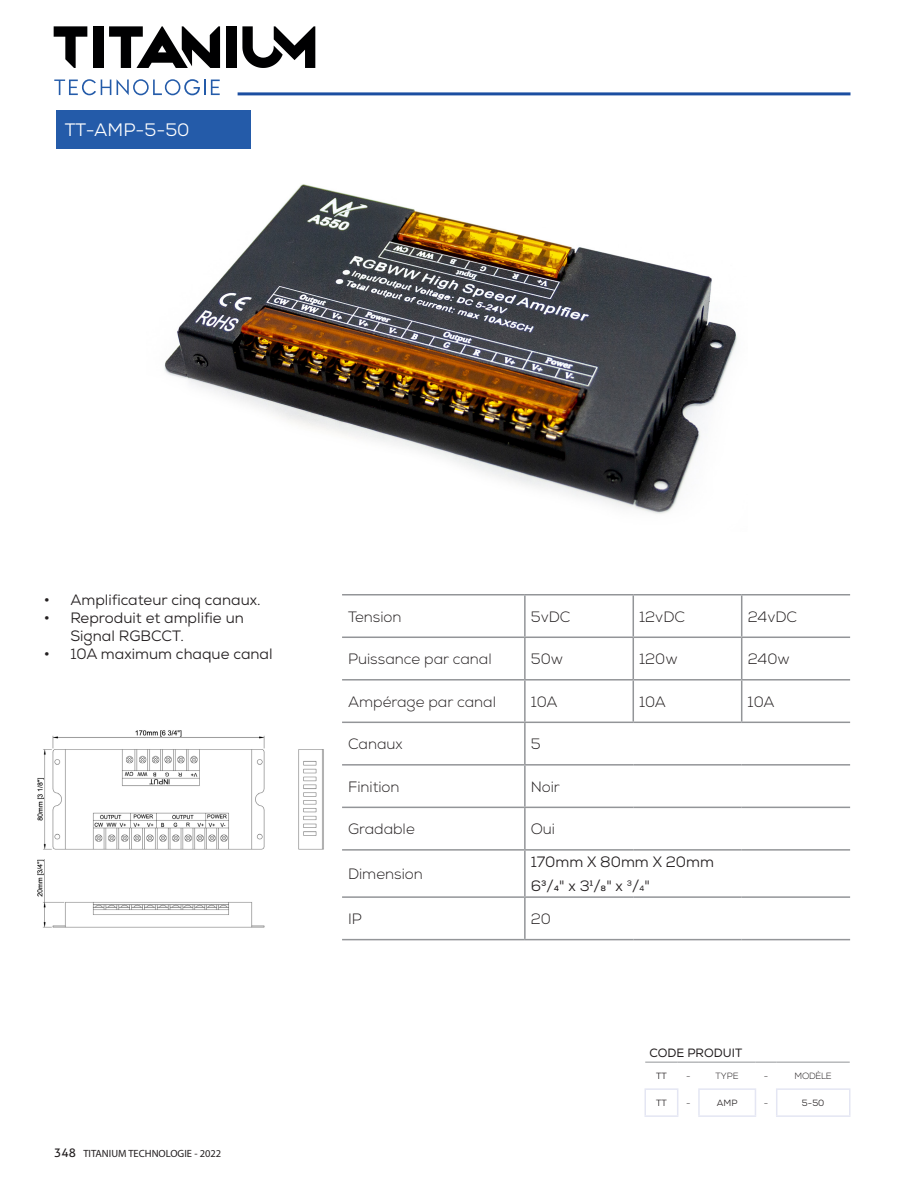
<style>
.page{position:relative;width:918px;height:1188px;background:#fff}
.page>*{position:absolute;margin:0;border:0;box-sizing:border-box;transform-origin:0 0}
.t1{font:18px "Nexa";color:#fff}
.t2{font:300 15px "Nexa";color:#231f20}
.t3{font:15px/18px "Nexa";color:#231f20}
.t4{font:12px "Nexa";color:#231f20}
.t5{font:10.5px "Myriad Pro";color:#231f20}
.t6{font:300 9px "Nexa";letter-spacing:-.03em;color:#231f20}
.t7{font:9px "Nexa";color:#231f20}
.s1{font-weight:300;font-size:18px}
.s2{font-family:"Aller";font-size:12px}
.s3{font-weight:300}
</style>
<div class="page">
<hr style="left:238px;top:92px;width:612px;height:3px;background:#1b4ea1">
<img style="left:164px;top:184px;width:573px;height:330px">
<div style="left:56px;top:111px;width:195px;height:38px;background:#245ba9"></div>
<img style="left:37px;top:730px;width:287px;height:198px">
<hr style="left:342px;top:594px;width:183px;height:2px;background:#939598">
<hr style="left:342px;top:637px;width:183px;height:1px;background:#939598">
<hr style="left:342px;top:679px;width:183px;height:2px;background:#939598">
<hr style="left:342px;top:722px;width:183px;height:1px;background:#939598">
<hr style="left:342px;top:764px;width:183px;height:2px;background:#939598">
<hr style="left:342px;top:807px;width:183px;height:1px;background:#939598">
<hr style="left:342px;top:849px;width:183px;height:2px;background:#939598">
<hr style="left:342px;top:896px;width:183px;height:2px;background:#939598">
<hr style="left:342px;top:939px;width:183px;height:1px;background:#939598">
<hr style="left:525px;top:594px;width:108px;height:2px;background:#939598">
<hr style="left:524px;top:596px;width:2px;height:41px;background:#939598">
<hr style="left:633px;top:594px;width:109px;height:2px;background:#939598">
<hr style="left:525px;top:637px;width:108px;height:1px;background:#939598">
<hr style="left:524px;top:638px;width:2px;height:41px;background:#939598">
<hr style="left:633px;top:637px;width:109px;height:1px;background:#939598">
<hr style="left:525px;top:679px;width:108px;height:2px;background:#939598">
<hr style="left:524px;top:681px;width:2px;height:41px;background:#939598">
<hr style="left:633px;top:679px;width:109px;height:2px;background:#939598">
<hr style="left:525px;top:722px;width:108px;height:1px;background:#939598">
<hr style="left:524px;top:723px;width:2px;height:41px;background:#939598">
<hr style="left:633px;top:722px;width:109px;height:1px;background:#939598">
<hr style="left:525px;top:764px;width:108px;height:2px;background:#939598">
<hr style="left:524px;top:766px;width:2px;height:41px;background:#939598">
<hr style="left:633px;top:764px;width:109px;height:2px;background:#939598">
<hr style="left:742px;top:764px;width:108px;height:2px;background:#939598">
<hr style="left:525px;top:807px;width:108px;height:1px;background:#939598">
<hr style="left:524px;top:808px;width:2px;height:41px;background:#939598">
<hr style="left:633px;top:807px;width:109px;height:1px;background:#939598">
<hr style="left:742px;top:807px;width:108px;height:1px;background:#939598">
<hr style="left:525px;top:849px;width:108px;height:2px;background:#939598">
<hr style="left:524px;top:851px;width:2px;height:45px;background:#939598">
<hr style="left:633px;top:849px;width:109px;height:2px;background:#939598">
<hr style="left:742px;top:849px;width:108px;height:2px;background:#939598">
<hr style="left:525px;top:896px;width:108px;height:2px;background:#939598">
<hr style="left:524px;top:898px;width:2px;height:41px;background:#939598">
<hr style="left:633px;top:896px;width:109px;height:2px;background:#939598">
<hr style="left:742px;top:896px;width:108px;height:2px;background:#939598">
<hr style="left:525px;top:939px;width:108px;height:1px;background:#939598">
<hr style="left:633px;top:939px;width:109px;height:1px;background:#939598">
<hr style="left:742px;top:939px;width:108px;height:1px;background:#939598">
<hr style="left:633px;top:596px;width:1px;height:41px;background:#939598">
<hr style="left:742px;top:594px;width:108px;height:2px;background:#939598">
<hr style="left:741px;top:596px;width:1px;height:41px;background:#939598">
<hr style="left:633px;top:638px;width:1px;height:41px;background:#939598">
<hr style="left:742px;top:637px;width:108px;height:1px;background:#939598">
<hr style="left:741px;top:638px;width:1px;height:41px;background:#939598">
<hr style="left:633px;top:681px;width:1px;height:41px;background:#939598">
<hr style="left:742px;top:679px;width:108px;height:2px;background:#939598">
<hr style="left:741px;top:681px;width:1px;height:41px;background:#939598">
<hr style="left:742px;top:722px;width:108px;height:1px;background:#939598">
<hr style="left:645px;top:1062px;width:33px;height:1px;background:#939598">
<svg style="left:678px;top:1062px;width:21px;height:1px"></svg>
<hr style="left:699px;top:1062px;width:56px;height:1px;background:#939598">
<svg style="left:755px;top:1062px;width:22px;height:1px"></svg>
<hr style="left:777px;top:1062px;width:73px;height:1px;background:#939598">
<hr style="left:776px;top:1088px;width:75px;height:2px;background:#e4e6f3">
<hr style="left:776px;top:1115px;width:75px;height:2px;background:#e4e6f3">
<hr style="left:698px;top:1088px;width:58px;height:2px;background:#e4e6f3">
<hr style="left:698px;top:1115px;width:58px;height:2px;background:#e4e6f3">
<hr style="left:644px;top:1088px;width:34px;height:2px;background:#e4e6f3">
<hr style="left:644px;top:1090px;width:2px;height:25px;background:#e4e6f3">
<svg style="left:677px;top:1089px;width:173px;height:27px"></svg>
<hr style="left:644px;top:1115px;width:34px;height:2px;background:#e4e6f3">
<svg style="left:54px;top:79px;width:57px;height:16px"></svg>
<svg style="left:117px;top:79px;width:103px;height:16px"></svg>
<div style="left:226px;top:26px;width:11px;height:42px;background:#000001"></div>
<svg style="left:109px;top:26px;width:111px;height:42px"></svg>
<svg style="left:54px;top:26px;width:33px;height:42px"></svg>
<div style="left:93px;top:26px;width:10px;height:42px;background:#000001"></div>
<svg style="left:242px;top:26px;width:73px;height:42px"></svg>
<p class="t1" style="left:65px;top:119px;width:126px">TT-AMP-5-50</p>
<p class="t3" style="left:43px;top:591px;width:219px"><span class="s1">•</span> Amplificateur cinq canaux.</p>
<p class="t3" style="left:70px;top:609px;width:175px;text-indent:-27px"><span class="s1">•</span> Reproduit et amplifie un<br>Signal RGBCCT.</p>
<p class="t3" style="left:43px;top:645px;width:231px"><span class="s1">•</span> 10A maximum chaque canal</p>
<p class="t5" style="left:54px;top:1147px;width:169px"><span class="s2">348</span> TITANIUM TECHNOLOGIE - 2022</p>
<p class="t2" style="left:348px;top:608px;width:55px">Tension</p>
<p class="t2" style="left:531px;top:608px;width:41px">5vDC</p>
<p class="t2" style="left:639px;top:608px;width:47px">12vDC</p>
<p class="t2" style="left:748px;top:608px;width:51px">24vDC</p>
<p class="t2" style="left:348px;top:650px;width:145px">Puissance par canal</p>
<p class="t2" style="left:531px;top:650px;width:34px">50w</p>
<p class="t2" style="left:639px;top:650px;width:40px">120w</p>
<p class="t2" style="left:748px;top:650px;width:44px">240w</p>
<p class="t2" style="left:348px;top:693px;width:150px">Ampérage par canal</p>
<p class="t2" style="left:531px;top:693px;width:28px">10A</p>
<p class="t2" style="left:639px;top:693px;width:28px">10A</p>
<p class="t2" style="left:748px;top:693px;width:28px">10A</p>
<p class="t2" style="left:348px;top:735px;width:56px">Canaux</p>
<p class="t2" style="left:531px;top:735px;width:11px">5</p>
<p class="t2" style="left:348px;top:778px;width:53px">Finition</p>
<p class="t2" style="left:531px;top:778px;width:31px">Noir</p>
<p class="t2" style="left:348px;top:820px;width:68px">Gradable</p>
<p class="t2" style="left:531px;top:820px;width:26px">Oui</p>
<p class="t2" style="left:348px;top:865px;width:76px">Dimension</p>
<p class="t3" style="left:531px;top:850px;width:185px;line-height:24px">170mm X 80mm X 20mm<br>63/4" x 31/8" x <span class="s3">3</span>/<span class="s3">4</span>"</p>
<p class="t2" style="left:348px;top:910px;width:15px">IP</p>
<p class="t2" style="left:531px;top:910px;width:22px">20</p>
<p class="t4" style="left:649px;top:1045px;width:94px">CODE PRODUIT</p>
<p class="t7" style="left:656px;top:1070px;width:12px">TT</p>
<p class="t6" style="left:686px;top:1071px;width:6px">-</p>
<p class="t6" style="left:716px;top:1071px;width:25px">TYPE</p>
<p class="t6" style="left:764px;top:1071px;width:6px">-</p>
<p class="t6" style="left:795px;top:1071px;width:39px">MODÈLE</p>
<p class="t7" style="left:656px;top:1097px;width:12px">TT</p>
<p class="t6" style="left:686px;top:1098px;width:6px">-</p>
<p class="t7" style="left:717px;top:1097px;width:22px">AMP</p>
<p class="t6" style="left:764px;top:1098px;width:6px">-</p>
<p class="t7" style="left:802px;top:1097px;width:24px">5-50</p>
</div>
